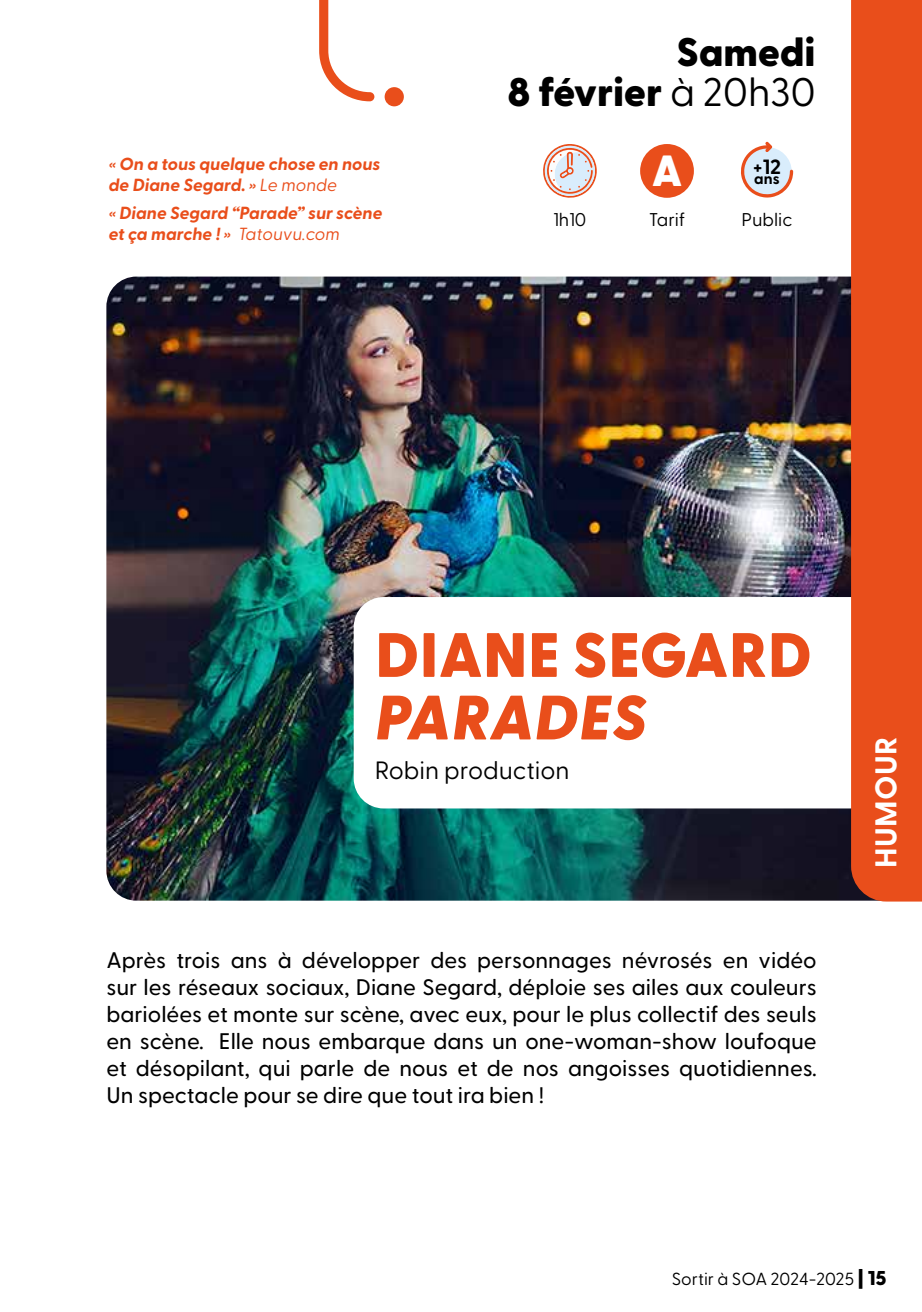
<style>
.page{position:relative;width:922px;height:1312px;background:#fff}
.page>*{position:absolute;margin:0;border:0;box-sizing:border-box;transform-origin:0 0}
.t1{font:800 62.5px "Greycliff CF";letter-spacing:.01em;color:#e94e1b}
.t2{font:italic 800 62.5px "Greycliff CF";letter-spacing:.01em;color:#e94e1b}
.t3{font:800 43.5px "Greycliff CF";color:#fff}
.t4{font:800 40px/40px "Greycliff CF";color:#000;text-align:right}
.t5{font:700 30px "Greycliff CF";letter-spacing:.01em;color:#fff}
.t6{font:25px "Greycliff CF";color:#000}
.t7{font:500 22.5px/27px "Greycliff CF";color:#000;text-align:justify}
.t8{font:700 20.5px "Greycliff CF";color:#000}
.t9{font:18.5px "Greycliff CF";color:#000}
.t10{font:italic 700 17.5px/21px "Greycliff CF";color:#e94e1b}
.t11{font:17.5px "Greycliff CF";color:#000}
.t12{font:700 15.5px "Greycliff CF";color:#000}
.s1{font-weight:400}
.s2{font-weight:800;font-size:20px}
</style>
<div class="page">
<img style="left:106px;top:276px;width:744px;height:624px">
<div style="left:353px;top:597px;width:530px;height:211px;background:#fff;border-radius:30px"></div>
<div style="left:384px;top:87px;width:20px;height:19px;background:#e94e1b;border-radius:50%"></div>
<svg style="left:319px;top:0;width:55px;height:101px"></svg>
<div style="left:640px;top:144px;width:53px;height:54px;background:#e94e1b;border-radius:50%"></div>
<svg style="left:543px;top:144px;width:53px;height:54px"></svg>
<svg style="left:741px;top:142px;width:52px;height:55px"></svg>
<div style="left:850px;top:0;width:71px;height:901px;background:#e94e1b"></div>
<p class="t10" style="left:109px;top:152px;width:273px">« On a tous quelque chose en nous de Diane Segard. » <span class="s1">Le monde</span></p>
<p class="t10" style="left:109px;top:202px;width:275px">« Diane Segard “Parade” sur scène et ça marche ! » <span class="s1">Tatouvu.com</span></p>
<h3 class="t4" style="left:507px;top:31px;width:310px">Samedi<br>8 février <span class="s1">à 20h30</span></h3>
<h2 class="t3" style="left:651px;top:138px;width:32px">A</h2>
<p class="t8" style="left:752px;top:151px;width:30px">+12</p>
<p class="t12" style="left:754px;top:167px;width:27px">ans</p>
<p class="t9" style="left:648px;top:206px;width:38px">Tarif</p>
<p class="t9" style="left:553px;top:206px;width:34px">1h10</p>
<p class="t9" style="left:741px;top:206px;width:52px">Public</p>
<h1 class="t1" style="left:375px;top:607px;width:438px">DIANE SEGARD</h1>
<h1 class="t2" style="left:375px;top:669px;width:273px">PARADES</h1>
<p class="t6" style="left:375px;top:751px;width:196px">Robin production</p>
<p class="t7" style="left:106px;top:945px;width:712px">Après trois ans à développer des personnages névrosés en vidéo sur les réseaux sociaux, Diane Segard, déploie ses ailes aux couleurs bariolées et monte sur scène, avec eux, pour le plus collectif des seuls en scène. Elle nous embarque dans un one-woman-show loufoque et désopilant, qui parle de nous et de nos angoisses quotidiennes.<br>Un spectacle pour se dire que tout ira bien !</p>
<h3 class="t5" style="left:862px;top:867px;width:132px;rotate:-90deg">HUMOUR</h3>
<p class="t11" style="left:671px;top:1264px;width:216px">Sortir à SOA 2024-2025 <span class="s2">| 15</span></p>
</div>
